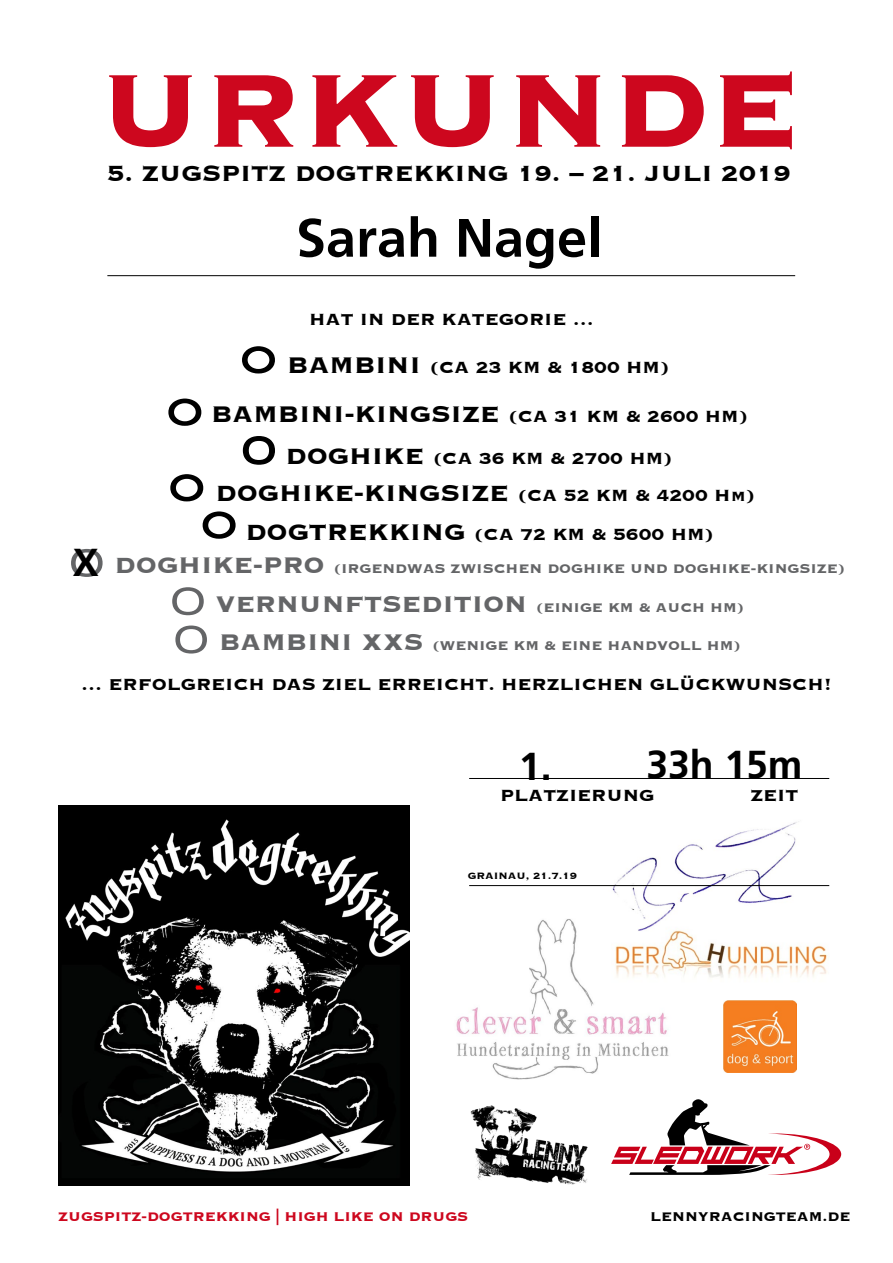
<style>
.page{position:relative;width:893px;height:1263px;background:#fff}
.page>*{position:absolute;margin:0;border:0;box-sizing:border-box;transform-origin:0 0}
.t1{font:700 135.9px "Copperplate";color:#cd071e}
.t2{font:700 54px "Frutiger LT Com";color:#000}
.t3{font:700 39px "Frutiger LT Com";color:#000}
.t4{font:700 29.4px "Copperplate";color:#000}
.t5{font:700 28.5px "Copperplate";color:#000}
.t6{font:700 21px "Copperplate";color:#000}
.t7{font:700 16.5px "Copperplate";color:#646567}
.t8{font:700 16.5px "Copperplate";color:#cd071e}
.t9{font:700 16.5px "Copperplate";color:#000}
.t10{font:700 12px "Copperplate";color:#000}
.s1{font-weight:400;font-size:51px}
.s2{font-size:29.4px}
.s3{font-size:21px}
.s4{font-weight:300;font-size:51px}
.s5{font-weight:300;font-size:52.35px}
</style>
<div class="page">
<img style="left:58px;top:805px;width:351px;height:380px">
<hr style="left:107px;top:275px;width:688px;height:1px;background:#000">
<hr style="left:469px;top:885px;width:360px;height:1px;background:#000">
<hr style="left:469px;top:778px;width:360px;height:1px;background:#000">
<img style="left:471px;top:1105px;width:117px;height:80px">
<img style="left:723px;top:1000px;width:74px;height:73px">
<img style="left:456px;top:919px;width:213px;height:161px">
<img style="left:611px;top:941px;width:216px;height:49px">
<svg style="left:611px;top:1099px;width:230px;height:76px"></svg>
<img style="left:591px;top:821px;width:231px;height:120px">
<h1 class="t1" style="left:98px;top:21px;width:703px">URKUNDE</h1>
<h3 class="t5" style="left:107px;top:154px;width:685px">5. ZUGSPITZ DOGTREKKING 19. – 21. JULI 2019</h3>
<h2 class="t2" style="left:296px;top:206px;width:308px">Sarah Nagel</h2>
<p class="t6" style="left:309px;top:306px;width:286px">HAT IN DER KATEGORIE …</p>
<p class="t6" style="left:239px;top:354px;width:432px"><span class="s1">O</span> <span class="s2">BAMBINI</span> (CA 23 KM &amp; 1800 HM)</p>
<h3 class="t4" style="left:165px;top:395px;width:585px"><span class="s1">O</span> BAMBINI-KINGSIZE <span class="s3">(CA 31 KM &amp; 2600 HM)</span></h3>
<p class="t6" style="left:240px;top:444px;width:434px"><span class="s4">O</span> <span class="s2">DOGHIKE</span> (CA 36 KM &amp; 2700 HM)</p>
<h3 class="t4" style="left:167px;top:474px;width:590px"><span class="s1">O</span> DOGHIKE-KINGSIZE <span class="s3">(CA 52 KM &amp; 4200 Hm)</span></h3>
<p class="t6" style="left:199px;top:520px;width:516px"><span class="s1">O</span> <span class="s2">DOGTREKKING</span> (CA 72 KM &amp; 5600 HM)</p>
<p class="t7" style="left:68px;top:558px;width:779px"><span class="s5">O</span> <span class="s2">DOGHIKE-PRO</span> (IRGENDWAS ZWISCHEN DOGHIKE UND DOGHIKE-KINGSIZE)</p>
<p class="t7" style="left:169px;top:596px;width:576px"><span class="s5">O</span> <span class="s2">VERNUNFTSEDITION</span> (EINIGE KM &amp; AUCH HM)</p>
<p class="t7" style="left:172px;top:634px;width:570px"><span class="s5">O</span> <span class="s2">BAMBINI XXS</span> (WENIGE KM &amp; EINE HANDVOLL HM)</p>
<p class="t6" style="left:81px;top:671px;width:752px">… ERFOLGREICH DAS ZIEL ERREICHT. HERZLICHEN GLÜCKWUNSCH!</p>
<h3 class="t3" style="left:73px;top:539px;width:28px">X</h3>
<h3 class="t3" style="left:519px;top:744px;width:34px">1.</h3>
<h3 class="t3" style="left:646px;top:741px;width:158px">33h 15m</h3>
<p class="t6" style="left:500px;top:782px;width:156px">PLATZIERUNG</p>
<p class="t6" style="left:750px;top:782px;width:49px">ZEIT</p>
<p class="t10" style="left:468px;top:868px;width:111px">GRAINAU, 21.7.19</p>
<p class="t8" style="left:58px;top:1206px;width:412px">ZUGSPITZ-DOGTREKKING | HIGH LIKE ON DRUGS</p>
<p class="t9" style="left:650px;top:1206px;width:202px">LENNYRACINGTEAM.DE</p>
</div>
